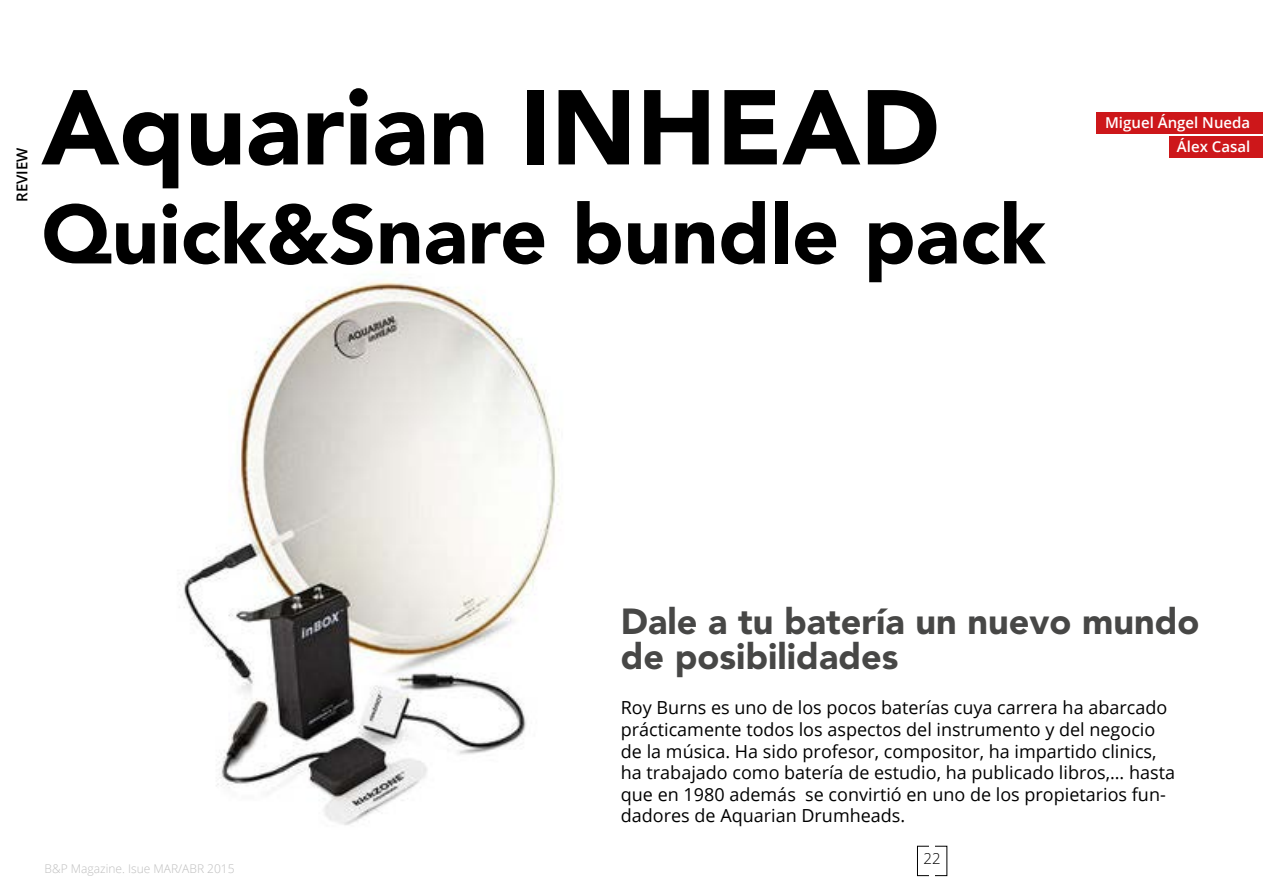
<style>
.page{position:relative;width:1263px;height:893px;background:#fff}
.page>*{position:absolute;margin:0;border:0;box-sizing:border-box;transform-origin:0 0}
.t1{font:900 105px "Avenir LT Std";color:#000}
.t2{font:900 82.5px "Avenir LT Std";color:#000}
.t3{font:900 36px/34.5px "Avenir LT Std";color:#474746}
.t4{font:18px/21.6px "Open Sans";color:#000}
.t5{font:600 15px/23.5px "Open Sans";color:#fff;text-align:right}
.t6{font:600 15px "Open Sans";color:#000}
.t7{font:300 15px "Open Sans";color:#000}
.t8{font:300 12px "Open Sans";color:#bebebe}
</style>
<div class="page">
<div style="left:917px;top:846px;width:30px;height:30px;border:1px solid #000"></div>
<div style="left:929px;top:843px;width:6px;height:36px;background:#fff"></div>
<img style="left:179px;top:280px;width:380px;height:545px">
<div style="left:1096px;top:112px;width:167px;height:22px;background:#cd171a"></div>
<div style="left:1169px;top:136px;width:94px;height:21px;background:#cd171a"></div>
<p class="t6" style="left:12px;top:202px;width:56px;rotate:-90deg">REVIEW</p>
<h1 class="t1" style="left:41px;top:64px;width:900px">Aquarian INHEAD</h1>
<h2 class="t2" style="left:41px;top:185px;width:1006px">Quick&amp;Snare bundle pack</h2>
<p class="t5" style="left:1105px;top:111px;width:147px">Miguel Ángel Nueda<br>Álex Casal</p>
<p class="t8" style="left:45px;top:861px;width:192px">B&amp;P Magazine. Isue MAR/ABR 2015</p>
<h3 class="t3" style="left:621px;top:605px;width:580px">Dale a tu batería un nuevo mundo de posibilidades</h3>
<p class="t4" style="left:621px;top:697px;width:556px">Roy Burns es uno de los pocos baterías cuya carrera ha abarcado prácticamente todos los aspectos del instrumento y del negocio de la música. Ha sido profesor, compositor, ha impartido clinics, ha trabajado como batería de estudio, ha publicado libros,… hasta que en 1980 además se convirtió en uno de los propietarios fun&shy;dadores de Aquarian Drumheads.</p>
<p class="t7" style="left:923px;top:848px;width:19px">22</p>
</div>
